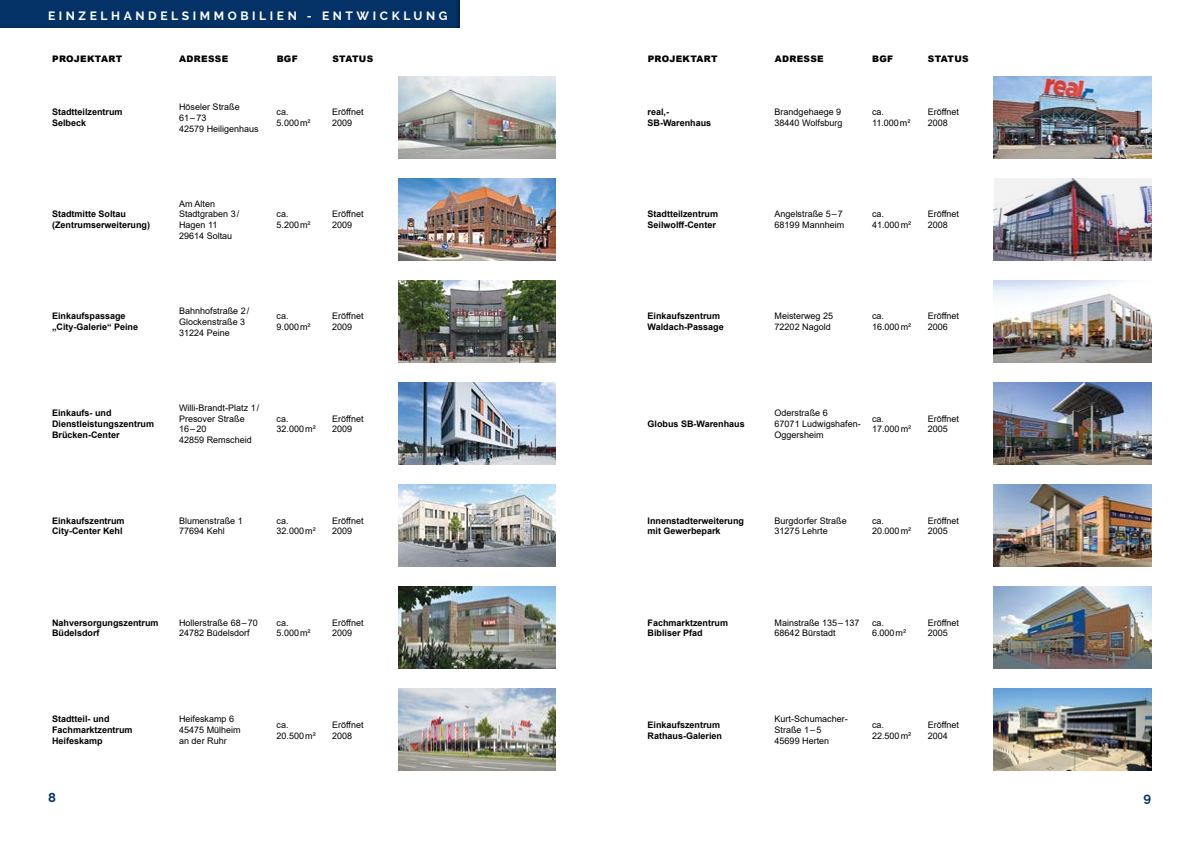
<style>
.page{position:relative;width:1191px;height:842px;background:#fff}
.page>*{position:absolute;margin:0;border:0;box-sizing:border-box;transform-origin:0 0}
.t1{font:700 13px "Raleway";color:#053266}
.t2{font:700 12px "Raleway";letter-spacing:.3em;color:#fff}
.t3{font:9px/10.8px "Arial";color:#000}
.t4{font:700 9px/10.8px "Arial";color:#000}
.t5{font:900 9px "Arial";letter-spacing:.035em;color:#000}
</style>
<div class="page">
<img style="left:398px;top:76px;width:158px;height:83px">
<img style="left:398px;top:178px;width:158px;height:83px">
<img style="left:398px;top:280px;width:158px;height:83px">
<img style="left:398px;top:383px;width:158px;height:82px">
<img style="left:398px;top:485px;width:158px;height:82px">
<img style="left:398px;top:587px;width:158px;height:82px">
<img style="left:398px;top:689px;width:158px;height:82px">
<img style="left:994px;top:76px;width:157px;height:83px">
<img style="left:994px;top:178px;width:157px;height:83px">
<img style="left:994px;top:280px;width:157px;height:83px">
<img style="left:994px;top:383px;width:157px;height:82px">
<img style="left:994px;top:485px;width:157px;height:82px">
<img style="left:994px;top:587px;width:157px;height:82px">
<img style="left:994px;top:689px;width:157px;height:82px">
<div style="left:0;top:0;width:468px;height:29px;background:#053266"></div>
<h2 class="t2" style="left:48px;top:9px;width:401px">EINZELHANDELSIMMOBILIEN - ENTWICKLUNG</h2>
<p class="t5" style="left:52px;top:53px;width:71px">PROJEKTART</p>
<p class="t5" style="left:179px;top:53px;width:50px">ADRESSE</p>
<p class="t5" style="left:277px;top:53px;width:23px">BGF</p>
<p class="t5" style="left:332px;top:53px;width:42px">STATUS</p>
<p class="t5" style="left:647px;top:53px;width:71px">PROJEKTART</p>
<p class="t5" style="left:774px;top:53px;width:50px">ADRESSE</p>
<p class="t5" style="left:872px;top:53px;width:23px">BGF</p>
<p class="t5" style="left:928px;top:53px;width:42px">STATUS</p>
<p class="t4" style="left:52px;top:107px;width:72px">Stadtteilzentrum<br>Selbeck</p>
<p class="t3" style="left:179px;top:101px;width:81px">Höseler Straße<br>61–73<br>42579 Heiligenhaus</p>
<p class="t3" style="left:276px;top:107px;width:36px">ca.<br>5.000m²</p>
<p class="t3" style="left:332px;top:107px;width:33px">Eröffnet<br>2009</p>
<p class="t4" style="left:647px;top:107px;width:65px">real,-<br>SB-Warenhaus</p>
<p class="t3" style="left:774px;top:107px;width:69px">Brandgehaege 9<br>38440 Wolfsburg</p>
<p class="t3" style="left:872px;top:107px;width:40px">ca.<br>11.000m²</p>
<p class="t3" style="left:927px;top:107px;width:33px">Eröffnet<br>2008</p>
<p class="t4" style="left:52px;top:209px;width:100px">Stadtmitte Soltau (Zentrumserweiterung)</p>
<p class="t3" style="left:179px;top:198px;width:62px">Am Alten<br>Stadtgraben 3/<br>Hagen 11<br>29614 Soltau</p>
<p class="t3" style="left:276px;top:209px;width:36px">ca.<br>5.200m²</p>
<p class="t3" style="left:332px;top:209px;width:33px">Eröffnet<br>2009</p>
<p class="t4" style="left:647px;top:209px;width:72px">Stadtteilzentrum<br>Seilwolff-Center</p>
<p class="t3" style="left:774px;top:209px;width:71px">Angelstraße 5–7<br>68199 Mannheim</p>
<p class="t3" style="left:872px;top:209px;width:41px">ca.<br>41.000m²</p>
<p class="t3" style="left:927px;top:209px;width:33px">Eröffnet<br>2008</p>
<p class="t4" style="left:52px;top:311px;width:88px">Einkaufspassage „City-Galerie“ Peine</p>
<p class="t3" style="left:179px;top:305px;width:72px">Bahnhofstraße 2/<br>Glockenstraße 3<br>31224 Peine</p>
<p class="t3" style="left:276px;top:311px;width:36px">ca.<br>9.000m²</p>
<p class="t3" style="left:332px;top:311px;width:33px">Eröffnet<br>2009</p>
<p class="t4" style="left:647px;top:311px;width:78px">Einkaufszentrum<br>Waldach-Passage</p>
<p class="t3" style="left:774px;top:311px;width:60px">Meisterweg 25<br>72202 Nagold</p>
<p class="t3" style="left:872px;top:311px;width:41px">ca.<br>16.000m²</p>
<p class="t3" style="left:927px;top:311px;width:33px">Eröffnet<br>2006</p>
<p class="t4" style="left:52px;top:408px;width:104px">Einkaufs- und<br>Dienstleistungszentrum<br>Brücken-Center</p>
<p class="t3" style="left:179px;top:402px;width:82px">Willi-Brandt-Platz 1/<br>Presover Straße<br>16–20<br>42859 Remscheid</p>
<p class="t3" style="left:276px;top:413px;width:41px">ca.<br>32.000m²</p>
<p class="t3" style="left:332px;top:413px;width:33px">Eröffnet<br>2009</p>
<p class="t4" style="left:647px;top:418px;width:99px">Globus SB-Warenhaus</p>
<p class="t3" style="left:774px;top:407px;width:88px">Oderstraße 6<br>67071 Ludwigshafen-<br>Oggersheim</p>
<p class="t3" style="left:872px;top:413px;width:41px">ca.<br>17.000m²</p>
<p class="t3" style="left:927px;top:413px;width:33px">Eröffnet<br>2005</p>
<p class="t4" style="left:52px;top:515px;width:74px">Einkaufszentrum<br>City-Center Kehl</p>
<p class="t3" style="left:179px;top:515px;width:65px">Blumenstraße 1<br>77694 Kehl</p>
<p class="t3" style="left:276px;top:515px;width:41px">ca.<br>32.000m²</p>
<p class="t3" style="left:332px;top:515px;width:33px">Eröffnet<br>2009</p>
<p class="t4" style="left:647px;top:515px;width:98px">Innenstadterweiterung mit Gewerbepark</p>
<p class="t3" style="left:774px;top:515px;width:74px">Burgdorfer Straße<br>31275 Lehrte</p>
<p class="t3" style="left:872px;top:515px;width:41px">ca.<br>20.000m²</p>
<p class="t3" style="left:927px;top:515px;width:33px">Eröffnet<br>2005</p>
<p class="t4" style="left:52px;top:617px;width:108px">Nahversorgungszentrum<br>Büdelsdorf</p>
<p class="t3" style="left:179px;top:617px;width:80px">Hollerstraße 68–70<br>24782 Büdelsdorf</p>
<p class="t3" style="left:276px;top:617px;width:36px">ca.<br>5.000m²</p>
<p class="t3" style="left:332px;top:617px;width:33px">Eröffnet<br>2009</p>
<p class="t4" style="left:647px;top:617px;width:82px">Fachmarktzentrum<br>Bibliser Pfad</p>
<p class="t3" style="left:774px;top:617px;width:86px">Mainstraße 135–137<br>68642 Bürstadt</p>
<p class="t3" style="left:872px;top:617px;width:36px">ca.<br>6.000m²</p>
<p class="t3" style="left:927px;top:617px;width:33px">Eröffnet<br>2005</p>
<p class="t4" style="left:52px;top:714px;width:82px">Stadtteil- und<br>Fachmarktzentrum<br>Heifeskamp</p>
<p class="t3" style="left:179px;top:714px;width:63px">Heifeskamp 6<br>45475 Mülheim an der Ruhr</p>
<p class="t3" style="left:276px;top:719px;width:41px">ca.<br>20.500m²</p>
<p class="t3" style="left:332px;top:719px;width:33px">Eröffnet<br>2008</p>
<p class="t4" style="left:647px;top:719px;width:76px">Einkaufszentrum<br>Rathaus-Galerien</p>
<p class="t3" style="left:774px;top:714px;width:75px">Kurt-Schumacher-<br>Straße 1–5<br>45699 Herten</p>
<p class="t3" style="left:872px;top:719px;width:41px">ca.<br>22.500m²</p>
<p class="t3" style="left:927px;top:719px;width:33px">Eröffnet<br>2004</p>
<h1 class="t1" style="left:48px;top:790px;width:9px">8</h1>
<h1 class="t1" style="left:1143px;top:790px;width:9px">9</h1>
</div>
